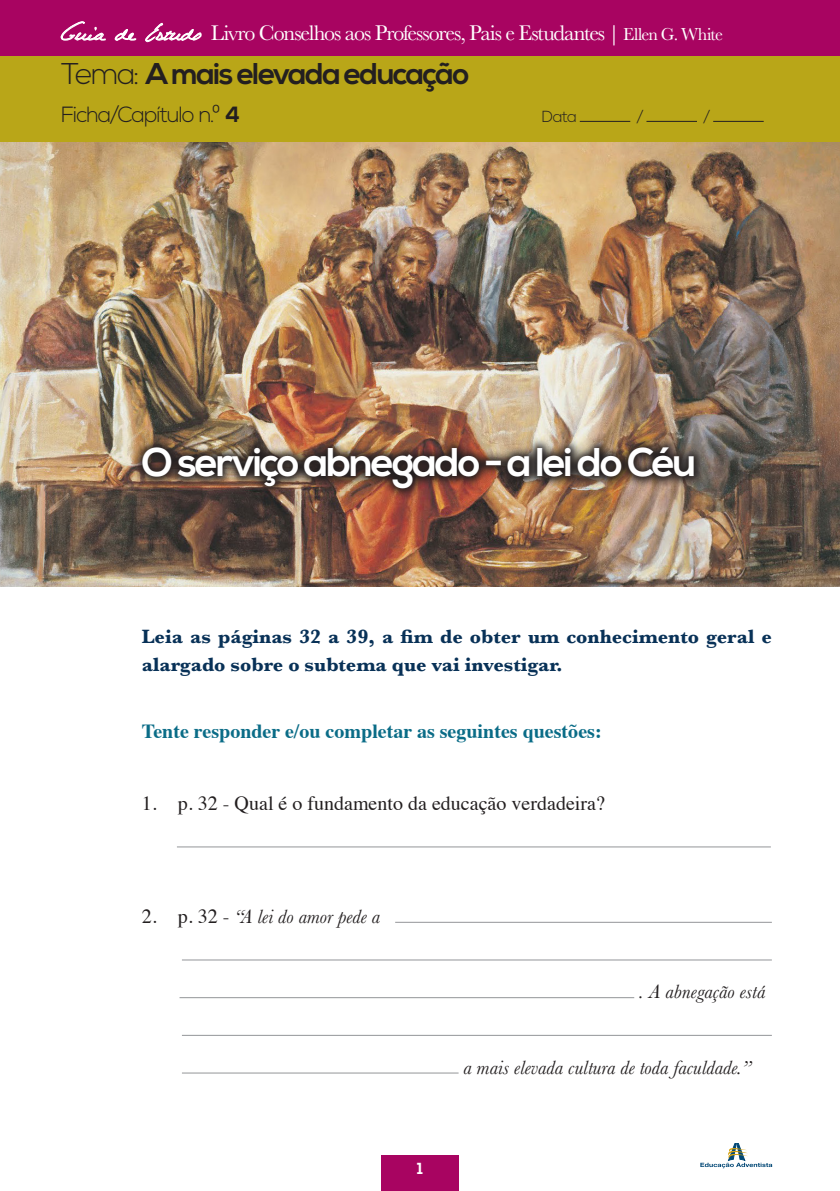
<style>
.page{position:relative;width:840px;height:1191px;background:#fff}
.page>*{position:absolute;margin:0;border:0;box-sizing:border-box;transform-origin:0 0}
.t1{font:700 40px "Nexa";letter-spacing:-.05em;color:#fff}
.t2{font:700 30px "Nexa";letter-spacing:-.05em;color:#231f20}
.t3{font:22px "Baskerville";letter-spacing:-.045em;color:#fff}
.t4{font:300 22px "Nexa";letter-spacing:-.045em;color:#231f20}
.t5{font:700 20px/28px "Baskerville";color:#083157}
.List_Paragraph{font:italic 20px "Baskerville";color:#231f20}
.t6{font:700 20px "Times";color:#0a6c87}
.t7{font:20px "Times";color:#231f20}
.t8{font:300 16px "Nexa";color:#231f20}
.t9{font:700 16px "Nexa";color:#fff}
.s1{font-family:"Celine Dion Handwriting";font-size:24px}
.s2{font-size:18px}
.s3{font-weight:300}
.s4{font-weight:700}
.s5{font-family:"Times";font-style:normal}
</style>
<div class="page">
<div style="left:381px;top:1155px;width:77px;height:36px;background:#a80461"></div>
<img style="left:0;top:142px;width:839px;height:444px">
<div style="left:0;top:0;width:839px;height:57px;background:#a80461"></div>
<div style="left:0;top:57px;width:839px;height:85px;background:#b9a618"></div>
<svg style="left:60px;top:21px;width:46px;height:20px"></svg>
<svg style="left:114px;top:29px;width:23px;height:12px"></svg>
<svg style="left:145px;top:23px;width:57px;height:20px"></svg>
<hr style="left:579px;top:121px;width:51px;height:1px;background:#231f20">
<hr style="left:646px;top:121px;width:50px;height:1px;background:#231f20">
<hr style="left:712px;top:121px;width:51px;height:1px;background:#231f20">
<img style="left:131px;top:436px;width:574px;height:64px">
<svg style="left:700px;top:1143px;width:71px;height:25px"></svg>
<hr style="left:177px;top:846px;width:593px;height:1px;background:#939598">
<hr style="left:395px;top:921px;width:376px;height:1px;background:#939598">
<hr style="left:182px;top:959px;width:589px;height:1px;background:#939598">
<hr style="left:179px;top:997px;width:455px;height:1px;background:#939598">
<hr style="left:182px;top:1034px;width:589px;height:1px;background:#939598">
<hr style="left:182px;top:1072px;width:276px;height:1px;background:#939598">
<p class="t3" style="left:61px;top:19px;width:663px"><span class="s1">Guia de Estudo</span> Livro Conselhos aos Professores, Pais e Estudantes | <span class="s2">Ellen G. White</span></p>
<h2 class="t2" style="left:61px;top:56px;width:409px"><span class="s3">Tema:</span> A mais elevada educação</h2>
<p class="t4" style="left:61px;top:102px;width:180px">Ficha/Capítulo n.º <span class="s4">4</span></p>
<p class="t8" style="left:541px;top:107px;width:37px">Data</p>
<p class="t8" style="left:636px;top:107px;width:8px">/</p>
<p class="t8" style="left:703px;top:107px;width:8px">/</p>
<h1 class="t1" style="left:142px;top:439px;width:556px">O serviço abnegado - a lei do Céu</h1>
<p class="t5" style="left:142px;top:622px;width:631px">Leia as páginas 32 a 39, a fim de obter um conhecimento geral e alargado sobre o subtema que vai investigar.</p>
<p class="t6" style="left:142px;top:712px;width:461px">Tente responder e/ou completar as seguintes questões:</p>
<p class="t7" style="left:142px;top:784px;width:464px">1. p. 32 - Qual é o fundamento da educação verdadeira?</p>
<p class="List_Paragraph" style="left:142px;top:903px;width:240px"><span class="s5">2. p. 32 -</span> “A lei do amor pede a</p>
<p class="t9" style="left:417px;top:1159px;width:7px">1</p>
<p class="List_Paragraph" style="left:639px;top:978px;width:127px">. A abnegação está</p>
<p class="List_Paragraph" style="left:463px;top:1053px;width:289px">a mais elevada cultura de toda faculdade.”</p>
</div>
